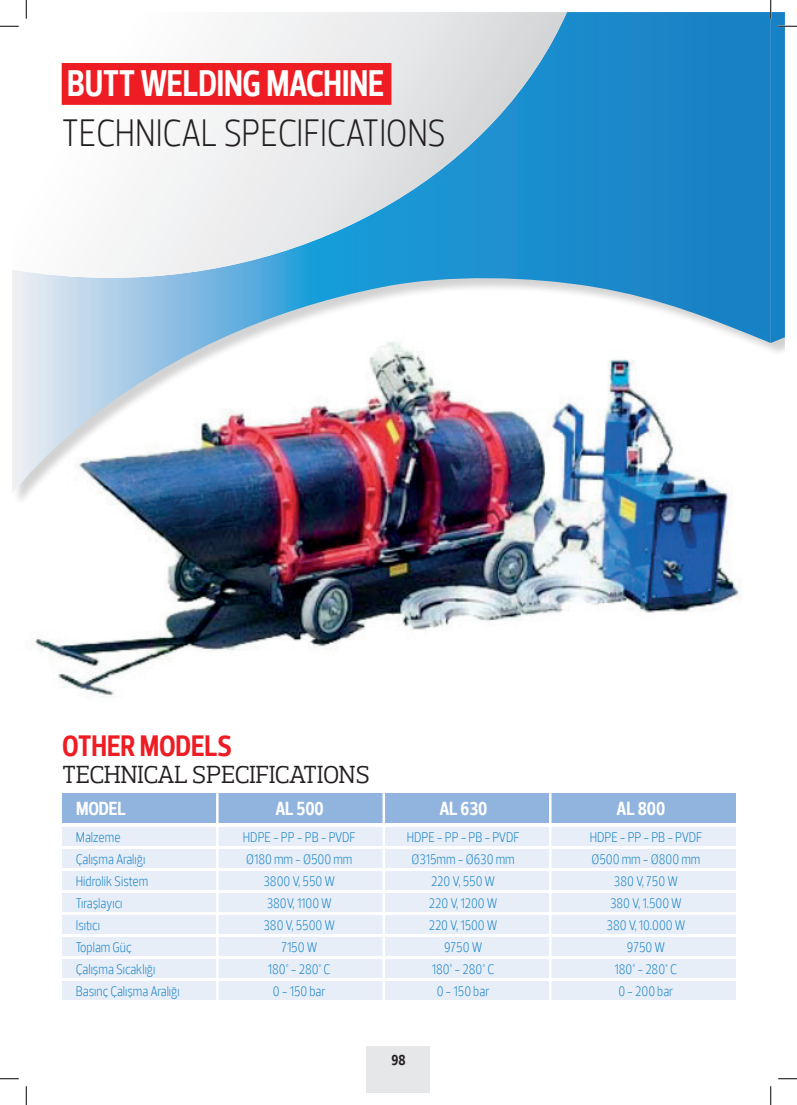
<style>
.page{position:relative;width:797px;height:1105px;background:#fff}
.page>*{position:absolute;margin:0;border:0;box-sizing:border-box;transform-origin:0 0}
.t1{font:300 condensed 38.75px "Prelo";letter-spacing:-.01em;color:#231f20}
.t2{font:700 37.5px "Prelo Condensed Bold R";color:#fff;scale:.95 1}
.t3{font:700 30px "Prelo Condensed Bold R";color:#ee1d23}
.t4{font:25px "Prelo Slab Book";letter-spacing:-.015em;color:#231f20}
.t5{font:700 19.25px "Prelo Condensed Bold R";color:#fff}
.t6{font:700 15px "Prelo Condensed Bold R";color:#231f20}
.t7{font:300 condensed 14.12px/22px "Prelo";color:#1681c5;text-align:center}
</style>
<div class="page">
<img style="left:32px;top:507px;width:708px;height:190px">
<div style="left:13px;top:12px;width:772px;height:495px;background:#231f20;opacity:.2"></div>
<img style="left:12px;top:12px;width:758px;height:482px">
<div style="left:771px;top:12px;width:14px;height:495px;background:#fff"></div>
<svg style="left:12px;top:12px;width:555px;height:266px"></svg>
<div style="left:62px;top:63px;width:329px;height:42px;background:#ee1d23"></div>
<div style="left:62px;top:793px;width:673px;height:29px;background:#91b4de"></div>
<div style="left:62px;top:827px;width:673px;height:19px;background:#e7eef8"></div>
<div style="left:62px;top:849px;width:673px;height:19px;background:#e7eef8"></div>
<div style="left:62px;top:871px;width:673px;height:19px;background:#e7eef8"></div>
<div style="left:62px;top:894px;width:673px;height:18px;background:#e7eef8"></div>
<div style="left:62px;top:916px;width:673px;height:18px;background:#e7eef8"></div>
<div style="left:62px;top:938px;width:673px;height:18px;background:#e7eef8"></div>
<div style="left:62px;top:960px;width:673px;height:18px;background:#e7eef8"></div>
<div style="left:62px;top:982px;width:673px;height:18px;background:#e7eef8"></div>
<hr style="left:216px;top:793px;width:2px;height:207px;background:#fff">
<hr style="left:382px;top:793px;width:3px;height:207px;background:#fff">
<hr style="left:549px;top:793px;width:2px;height:207px;background:#fff">
<div style="left:367px;top:1047px;width:63px;height:46px;background:#e6e7e9"></div>
<svg style="left:0;top:25px;width:19px;height:2px"></svg>
<svg style="left:0;top:1078px;width:19px;height:1px"></svg>
<svg style="left:778px;top:1078px;width:19px;height:1px"></svg>
<svg style="left:25px;top:0;width:2px;height:19px"></svg>
<svg style="left:25px;top:1086px;width:2px;height:19px"></svg>
<svg style="left:770px;top:0;width:27px;height:343px"></svg>
<svg style="left:770px;top:1086px;width:1px;height:19px"></svg>
<h2 class="t2" style="left:67px;top:60px;width:19px">BUTT</h2>
<h2 class="t2" style="left:140px;top:60px;width:19px">WELDING</h2>
<h2 class="t2" style="left:266px;top:60px;width:95px">MACHINE</h2>
<h1 class="t1" style="left:62px;top:109px;width:19px">techn</h1>
<h1 class="t1" style="left:156px;top:109px;width:292px">Ical specIfIcatIons</h1>
<h3 class="t3" style="left:62px;top:727px;width:94px">OTHERMODELS</h3>
<h3 class="t4" style="left:62px;top:760px;width:16px">TECHN</h3>
<h3 class="t4" style="left:137px;top:760px;width:21px">ICAL</h3>
<h3 class="t4" style="left:192px;top:760px;width:15px">SPEC</h3>
<h3 class="t4" style="left:249px;top:760px;width:90px">IFICATIONS</h3>
<h3 class="t5" style="left:76px;top:796px;width:51px">Model</h3>
<h3 class="t5" style="left:275px;top:796px;width:50px">AL 500</h3>
<h3 class="t5" style="left:439px;top:796px;width:50px">AL 630</h3>
<h3 class="t5" style="left:616px;top:796px;width:50px">AL 800</h3>
<p class="t7" style="left:76px;top:826px;width:46px">Malzeme</p>
<p class="t7" style="left:243px;top:826px;width:111px">HDPE - PP - PB - PVDF</p>
<p class="t7" style="left:407px;top:826px;width:111px">HDPE - PP - PB - PVDF</p>
<p class="t7" style="left:76px;top:848px;width:71px">Çalışma Aralığı</p>
<p class="t7" style="left:246px;top:848px;width:108px">Ø180 mm - Ø500 mm</p>
<p class="t7" style="left:411px;top:848px;width:105px">Ø315mm - Ø630 mm</p>
<p class="t7" style="left:76px;top:870px;width:74px">Hidrolik Sistem</p>
<p class="t7" style="left:263px;top:870px;width:73px">3800 V, 550 W</p>
<p class="t7" style="left:431px;top:870px;width:66px">220 V, 550 W</p>
<p class="t7" style="left:76px;top:892px;width:48px">Tıraşlayıcı</p>
<p class="t7" style="left:267px;top:892px;width:67px">380V, 1100 W</p>
<p class="t7" style="left:429px;top:892px;width:70px">220 V, 1200 W</p>
<p class="t7" style="left:76px;top:914px;width:26px">Isıtıcı</p>
<p class="t7" style="left:263px;top:914px;width:73px">380 V, 5500 W</p>
<p class="t7" style="left:429px;top:914px;width:70px">220 V, 1500 W</p>
<p class="t7" style="left:76px;top:936px;width:57px">Toplam Güç</p>
<p class="t7" style="left:281px;top:936px;width:37px">7150 W</p>
<p class="t7" style="left:444px;top:936px;width:40px">9750 W</p>
<p class="t7" style="left:76px;top:958px;width:81px">Çalışma Sıcaklığı</p>
<p class="t7" style="left:268px;top:958px;width:64px">180° - 280° C</p>
<p class="t7" style="left:432px;top:958px;width:64px">180° - 280° C</p>
<p class="t7" style="left:76px;top:980px;width:105px">Basınç Çalışma Aralığı</p>
<p class="t7" style="left:273px;top:980px;width:54px">0 - 150 bar</p>
<p class="t7" style="left:436px;top:980px;width:54px">0 - 150 bar</p>
<p class="t7" style="left:589px;top:826px;width:113px">HDPE - PP - PB - PVDF<br>Ø500 mm - Ø800 mm<br>380 V, 750 W<br>380 V, 1.500 W<br>380 V, 10.000 W<br>9750 W<br>180° - 280° C<br>0 - 200 bar</p>
<p class="t6" style="left:391px;top:1050px;width:16px">98</p>
</div>
